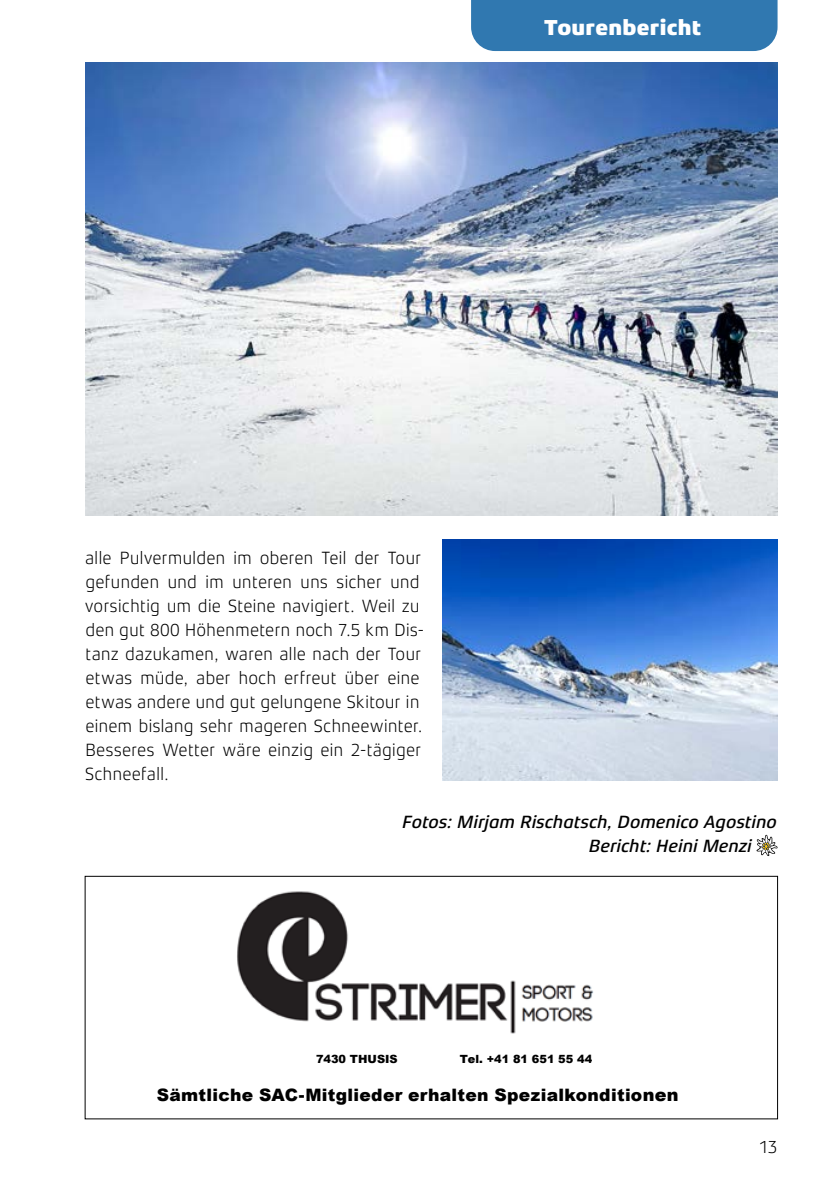
<style>
.page{position:relative;width:840px;height:1191px;background:#fff}
.page>*{position:absolute;margin:0;border:0;box-sizing:border-box;transform-origin:0 0}
.t1{font:800 22px "Xenois Sans Pro";letter-spacing:.01em;color:#fff}
.t2{font:300 18px/24px "Xenois Sans Pro";letter-spacing:-.01em;color:#000}
.t3{font:italic 500 18px/24px "Xenois Sans Pro";letter-spacing:-.005em;color:#000}
.t4{font:900 17.2px "Arial";letter-spacing:.015em;color:#000}
.t5{font:900 11.2px "Arial";color:#000}
.s1{font-size:17.6px}
</style>
<div class="page">
<svg style="left:756px;top:834px;width:22px;height:22px"></svg>
<img style="left:85px;top:62px;width:692px;height:454px">
<img style="left:442px;top:540px;width:335px;height:240px">
<div style="left:471px;top:0;width:306px;height:51px;background:#3078b0"></div>
<img style="left:237px;top:891px;width:356px;height:143px">
<div style="left:85px;top:876px;width:692px;height:243px;border:1px solid #000"></div>
<p class="t1" style="left:544px;top:15px;width:158px">Tourenbericht</p>
<p class="t2" style="left:85px;top:546px;width:341px">alle Pulvermulden im oberen Teil der Tour gefunden und im unteren uns sicher und vorsichtig um die Steine navigiert. Weil zu den gut 800 Höhenmetern noch 7.5 km Dis&shy;tanz dazukamen, waren alle nach der Tour etwas müde, aber hoch erfreut über eine etwas andere und gut gelungene Skitour in einem bislang sehr mageren Schneewinter.<br>Besseres Wetter wäre einzig ein 2-tägiger Schneefall.</p>
<p class="t3" style="left:589px;top:810px;width:189px;text-indent:-186px">Fotos: Mirjam Rischatsch, Domenico Agostino<br>Bericht: Heini Menzi</p>
<p class="t5" style="left:316px;top:1051px;width:83px">7430 THUSIS</p>
<p class="t5" style="left:459px;top:1051px;width:134px">Tel. +41 81 651 55 44</p>
<p class="t4" style="left:157px;top:1082px;width:523px">Sämtliche SAC-Mitglieder erhalten Spezialkonditio<span class="s1">nen</span></p>
<p class="t2" style="left:758px;top:1135px;width:20px">13</p>
</div>
